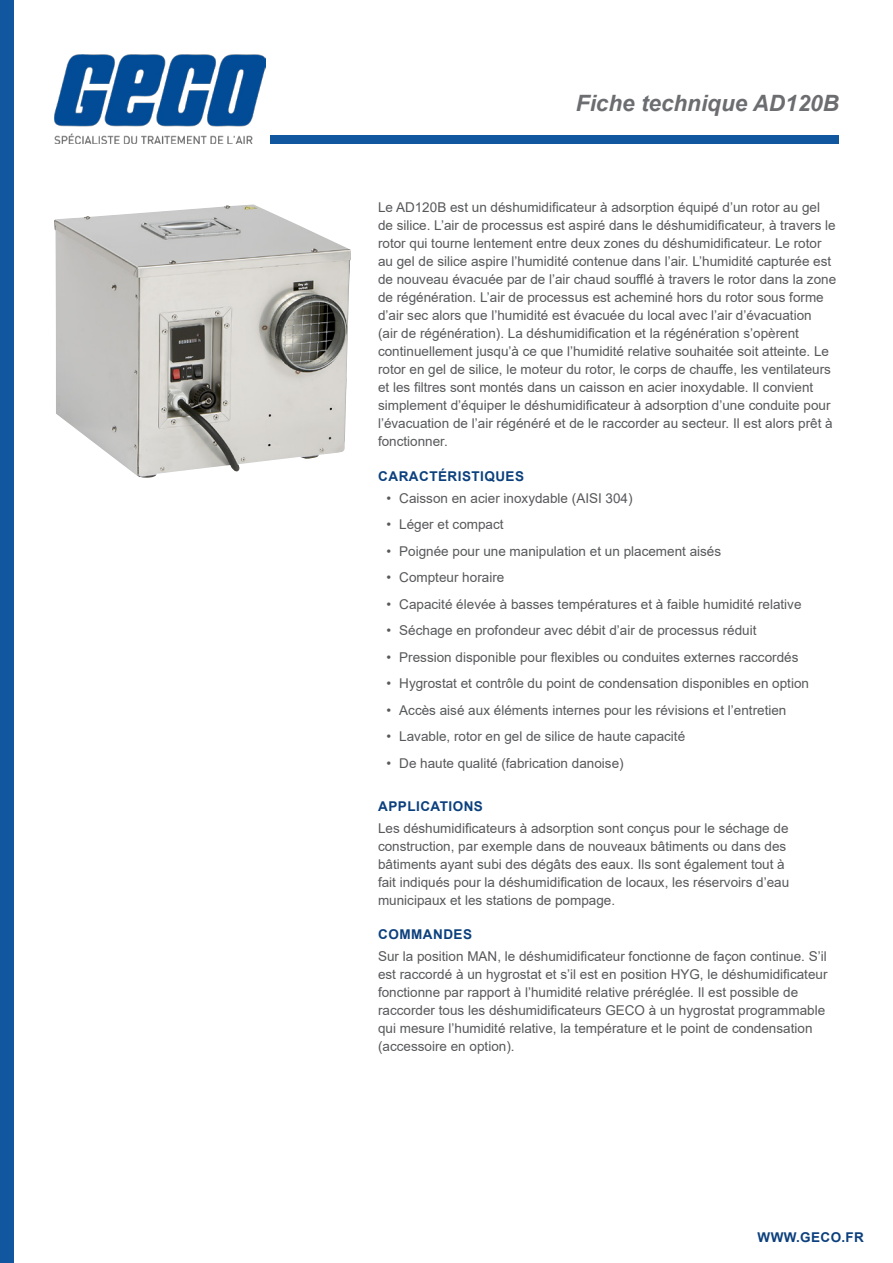
<style>
.page{position:relative;width:893px;height:1263px;background:#fff}
.page>*{position:absolute;margin:0;border:0;box-sizing:border-box;transform-origin:0 0}
.Titre_premiere_de_co{font:italic 700 22.5px "Arial";color:#6c6d70}
.paragraphe{font:13.5px/18px "Arial";color:#57585a}
.Titre_paragraphe{font:700 13.5px "Arial";letter-spacing:.035em;color:#0c407d}
</style>
<div class="page">
<div style="left:0;top:0;width:14px;height:1263px;background:#1057a0"></div>
<div style="left:270px;top:135px;width:569px;height:8px;background:#1057a0"></div>
<img style="left:54px;top:54px;width:212px;height:89px">
<img style="left:54px;top:204px;width:297px;height:274px">
<p class="Titre_premiere_de_co" style="left:576px;top:88px;width:264px">Fiche technique AD120B</p>
<p class="paragraphe" style="left:378px;top:199px;width:460px">Le AD120B est un déshumidificateur à adsorption équipé d’un rotor au gel de silice. L’air de processus est aspiré dans le déshumidificateur, à travers le rotor qui tourne lentement entre deux zones du déshumidificateur. Le rotor au gel de silice aspire l’humidité contenue dans l’air. L’humidité capturée est de nouveau évacuée par de l’air chaud soufflé à travers le rotor dans la zone de régénération. L’air de processus est acheminé hors du rotor sous forme d’air sec alors que l’humidité est évacuée du local avec l’air d’évacuation<br>(air de régénération). La déshumidification et la régénération s’opèrent continuellement jusqu’à ce que l’humidité relative souhaitée soit atteinte. Le rotor en gel de silice, le moteur du rotor, le corps de chauffe, les ventilateurs et les filtres sont montés dans un caisson en acier inoxydable. Il convient simplement d’équiper le déshumidificateur à adsorption d’une conduite pour l’évacuation de l’air régénéré et de le raccorder au secteur. Il est alors prêt à fonctionner.</p>
<p class="Titre_paragraphe" style="left:378px;top:466px;width:147px">CARACTÉRISTIQUES</p>
<p class="paragraphe" style="left:387px;top:489px;width:248px">• Caisson en acier inoxydable (AISI 304)</p>
<p class="paragraphe" style="left:387px;top:515px;width:119px">• Léger et compact</p>
<p class="paragraphe" style="left:387px;top:542px;width:336px">• Poignée pour une manipulation et un placement aisés</p>
<p class="paragraphe" style="left:387px;top:568px;width:119px">• Compteur horaire</p>
<p class="paragraphe" style="left:387px;top:595px;width:416px">• Capacité élevée à basses températures et à faible humidité relative</p>
<p class="paragraphe" style="left:387px;top:621px;width:371px">• Séchage en profondeur avec débit d’air de processus réduit</p>
<p class="paragraphe" style="left:387px;top:648px;width:413px">• Pression disponible pour flexibles ou conduites externes raccordés</p>
<p class="paragraphe" style="left:387px;top:674px;width:424px">• Hygrostat et contrôle du point de condensation disponibles en option</p>
<p class="paragraphe" style="left:387px;top:701px;width:401px">• Accès aisé aux éléments internes pour les révisions et l’entretien</p>
<p class="paragraphe" style="left:387px;top:727px;width:300px">• Lavable, rotor en gel de silice de haute capacité</p>
<p class="paragraphe" style="left:387px;top:754px;width:239px">• De haute qualité (fabrication danoise)</p>
<p class="Titre_paragraphe" style="left:378px;top:796px;width:106px">APPLICATIONS</p>
<p class="paragraphe" style="left:378px;top:819px;width:413px">Les déshumidificateurs à adsorption sont conçus pour le séchage de construction, par exemple dans de nouveaux bâtiments ou dans des bâtiments ayant subi des dégâts des eaux. Ils sont également tout à fait indiqués pour la déshumidification de locaux, les réservoirs d’eau municipaux et les stations de pompage.</p>
<p class="Titre_paragraphe" style="left:378px;top:925px;width:95px">COMMANDES</p>
<p class="paragraphe" style="left:378px;top:947px;width:451px">Sur la position MAN, le déshumidificateur fonctionne de façon continue. S’il est raccordé à un hygrostat et s’il est en position HYG, le déshumidificateur fonctionne par rapport à l’humidité relative préréglée. Il est possible de raccorder tous les déshumidificateurs GECO à un hygrostat programmable qui mesure l’humidité relative, la température et le point de condensation (accessoire en option).</p>
<p class="Titre_paragraphe" style="left:757px;top:1228px;width:108px">WWW.GECO.FR</p>
</div>
